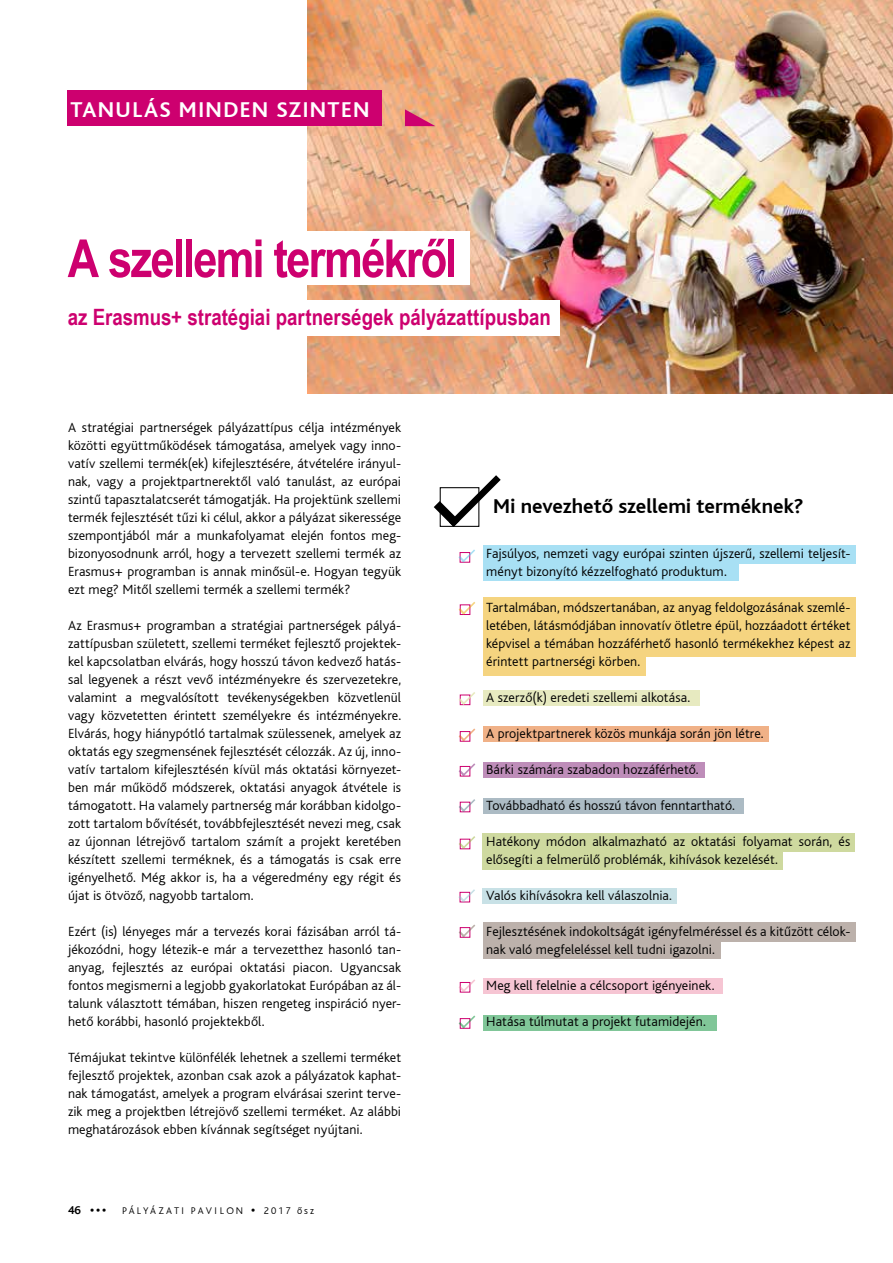
<style>
.page{position:relative;width:893px;height:1263px;background:#fff}
.page>*{position:absolute;margin:0;border:0;box-sizing:border-box;transform-origin:0 0}
.t1{font:700 52.5px "Arial Narrow";letter-spacing:-.035em;color:#cd006f}
.t2{font:700 22.5px "Arial Narrow";color:#cd006f}
.t3{font:700 22.5px "Bliss";letter-spacing:.06em;color:#fff}
.t4{font:700 21px "Bliss";color:#000}
.t5{font:300 13.95px/18px "Bliss CE";letter-spacing:.01em;color:#000;text-align:justify}
.t6{font:12px "Bliss Bold HU";color:#000}
.t7{font:10.2px "Bliss Light HU";letter-spacing:.2em;color:#000}
</style>
<div class="page">
<img style="left:307px;top:0;width:586px;height:393px">
<div style="left:55px;top:231px;width:414px;height:54px;background:#fff"></div>
<div style="left:60px;top:301px;width:500px;height:35px;background:#fff"></div>
<div style="left:67px;top:90px;width:315px;height:36px;background:#cd006f"></div>
<svg style="left:405px;top:109px;width:30px;height:17px"></svg>
<div style="left:483px;top:1015px;width:233px;height:15px;background:#80c698"></div>
<div style="left:483px;top:888px;width:194px;height:16px;background:#c8e1e6"></div>
<div style="left:483px;top:978px;width:239px;height:16px;background:#f6c5d3"></div>
<div style="left:483px;top:798px;width:261px;height:16px;background:#acbbc4"></div>
<div style="left:483px;top:762px;width:222px;height:16px;background:#be8db9"></div>
<div style="left:483px;top:726px;width:286px;height:16px;background:#f0b187"></div>
<div style="left:483px;top:690px;width:217px;height:16px;background:#e7eac0"></div>
<div style="left:483px;top:923px;width:372px;height:36px;background:#bcb1ab"></div>
<div style="left:483px;top:833px;width:372px;height:37px;background:#ced99f"></div>
<div style="left:483px;top:545px;width:372px;height:36px;background:#a8e0f4"></div>
<div style="left:483px;top:597px;width:372px;height:79px;background:#f5d480"></div>
<div style="left:646px;top:657px;width:215px;height:24px;background:#fff"></div>
<div style="left:721px;top:942px;width:159px;height:24px;background:#fff"></div>
<div style="left:783px;top:853px;width:78px;height:24px;background:#fff"></div>
<div style="left:740px;top:564px;width:121px;height:21px;background:#fff"></div>
<svg style="left:458px;top:549px;width:17px;height:13px"></svg>
<svg style="left:434px;top:475px;width:67px;height:52px"></svg>
<svg style="left:459px;top:602px;width:16px;height:13px"></svg>
<svg style="left:459px;top:692px;width:16px;height:13px"></svg>
<svg style="left:459px;top:728px;width:16px;height:13px"></svg>
<svg style="left:459px;top:763px;width:16px;height:13px"></svg>
<svg style="left:459px;top:799px;width:16px;height:13px"></svg>
<svg style="left:459px;top:836px;width:16px;height:13px"></svg>
<svg style="left:458px;top:889px;width:17px;height:13px"></svg>
<svg style="left:459px;top:924px;width:16px;height:13px"></svg>
<svg style="left:459px;top:979px;width:16px;height:13px"></svg>
<svg style="left:459px;top:1015px;width:16px;height:13px"></svg>
<p class="t3" style="left:71px;top:98px;width:300px">TANULÁS MINDEN SZINTEN</p>
<p class="t1" style="left:68px;top:219px;width:391px">A szellemi termékről</p>
<p class="t2" style="left:68px;top:300px;width:485px">az Erasmus+ stratégiai partnerségek pályázattípusban</p>
<p class="t5" style="left:68px;top:418px;width:335px">A stratégiai partnerségek pályázattípus célja intézmények közötti együttműködések támogatása, amelyek vagy inno&shy;vatív szellemi termék(ek) kifejlesztésére, átvételére irányul&shy;nak, vagy a projektpartnerektől való tanulást, az európai szintű tapasztalatcserét támogatják. Ha projektünk szellemi termék fejlesztését tűzi ki célul, akkor a pályázat sikeressége szempontjából már a munkafolyamat elején fontos meg&shy;bizonyosodnunk arról, hogy a tervezett szellemi termék az Erasmus+ programban is annak minősül-e. Hogyan tegyük ezt meg? Mitől szellemi termék a szellemi termék?</p>
<p class="t5" style="left:68px;top:616px;width:335px">Az Erasmus+ programban a stratégiai partnerségek pályá&shy;zattípusban született, szellemi terméket fejlesztő projektek&shy;kel kapcsolatban elvárás, hogy hosszú távon kedvező hatás&shy;sal legyenek a részt vevő intézményekre és szervezetekre, valamint a megvalósított tevékenységekben közvetlenül vagy közvetetten érintett személyekre és intézményekre.<br>Elvárás, hogy hiánypótló tartalmak szülessenek, amelyek az oktatás egy szegmensének fejlesztését célozzák. Az új, inno&shy;vatív tartalom kifejlesztésén kívül más oktatási környezet&shy;ben már működő módszerek, oktatási anyagok átvétele is támogatott. Ha valamely partnerség már korábban kidolgo&shy;zott tartalom bővítését, továbbfejlesztését nevezi meg, csak az újonnan létrejövő tartalom számít a projekt keretében készített szellemi terméknek, és a támogatás is csak erre igényelhető. Még akkor is, ha a végeredmény egy régit és újat is ötvöző, nagyobb tartalom.</p>
<p class="t5" style="left:68px;top:922px;width:335px">Ezért (is) lényeges már a tervezés korai fázisában arról tá&shy;jékozódni, hogy létezik-e már a tervezetthez hasonló tan&shy;anyag, fejlesztés az európai oktatási piacon. Ugyancsak fontos megismerni a legjobb gyakorlatokat Európában az ál&shy;talunk választott témában, hiszen rengeteg inspiráció nyer&shy;hető korábbi, hasonló projektekből.</p>
<p class="t5" style="left:68px;top:1048px;width:335px">Témájukat tekintve különfélék lehetnek a szellemi terméket fejlesztő projektek, azonban csak azok a pályázatok kaphat&shy;nak támogatást, amelyek a program elvárásai szerint terve&shy;zik meg a projektben létrejövő szellemi terméket. Az alábbi meghatározások ebben kívánnak segítséget nyújtani.</p>
<p class="t6" style="left:68px;top:1203px;width:40px">46 •••</p>
<p class="t7" style="left:122px;top:1205px;width:193px">PÁLYÁZATI PAVILON • 2017 ősz</p>
<p class="t4" style="left:493px;top:496px;width:312px">Mi nevezhető szellemi terméknek?</p>
<p class="t5" style="left:486px;top:544px;width:366px">Fajsúlyos, nemzeti vagy európai szinten újszerű, szellemi teljesít&shy;ményt bizonyító kézzelfogható produktum.</p>
<p class="t5" style="left:486px;top:598px;width:366px">Tartalmában, módszertanában, az anyag feldolgozásának szemlé&shy;letében, látásmódjában innovatív ötletre épül, hozzáadott értéket képvisel a témában hozzáférhető hasonló termékekhez képest az érintett partnerségi körben.</p>
<p class="t5" style="left:486px;top:688px;width:206px">A szerző(k) eredeti szellemi alkotása.</p>
<p class="t5" style="left:486px;top:724px;width:279px">A projektpartnerek közös munkája során jön létre.</p>
<p class="t5" style="left:486px;top:760px;width:214px">Bárki számára szabadon hozzáférhető.</p>
<p class="t5" style="left:486px;top:796px;width:250px">Továbbadható és hosszú távon fenntartható.</p>
<p class="t5" style="left:486px;top:832px;width:366px">Hatékony módon alkalmazható az oktatási folyamat során, és elősegíti a felmerülő problémák, kihívások kezelését.</p>
<p class="t5" style="left:486px;top:886px;width:187px">Valós kihívásokra kell válaszolnia.</p>
<p class="t5" style="left:486px;top:922px;width:366px">Fejlesztésének indokoltságát igényfelméréssel és a kitűzött célok&shy;nak való megfeleléssel kell tudni igazolni.</p>
<p class="t5" style="left:486px;top:976px;width:230px">Meg kell felelnie a célcsoport igényeinek.</p>
<p class="t5" style="left:486px;top:1012px;width:221px">Hatása túlmutat a projekt futamidején.</p>
</div>
